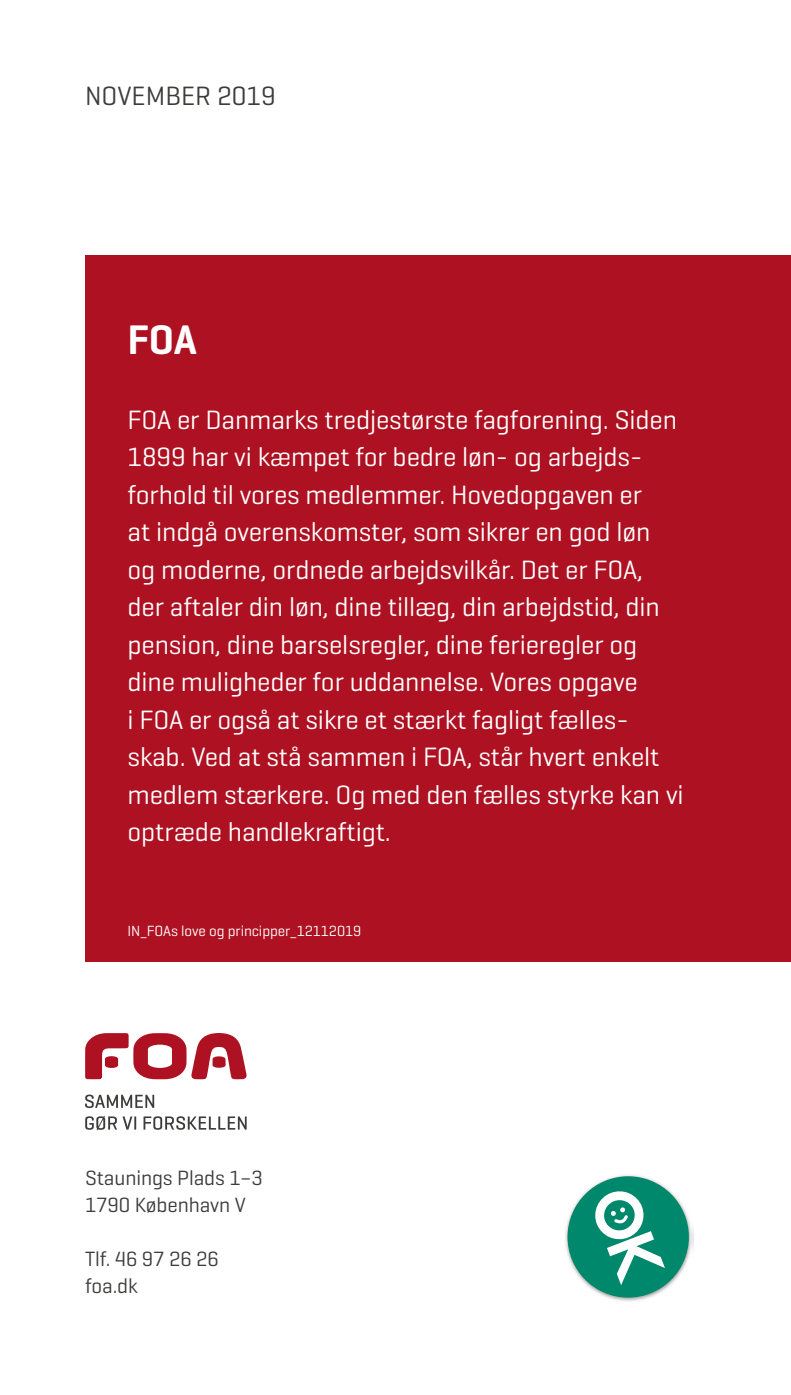
<style>
.page{position:relative;width:791px;height:1395px;background:#fff}
.page>*{position:absolute;margin:0;border:0;box-sizing:border-box;transform-origin:0 0}
.t1{font:600 42px "Geogrotesque";color:#fff}
.t2{font:27px/37.5px "Geogrotesque";letter-spacing:-.005em;color:#fff}
.t3{font:27px "Geogrotesque";color:#3c3c3b}
.t4{font:21px/27px "Geogrotesque";letter-spacing:-.005em;color:#3c3c3b}
.t5{font:15px "Geogrotesque";letter-spacing:-.005em;color:#fff}
</style>
<div class="page">
<div style="left:85px;top:255px;width:706px;height:706px;background:#ae1122"></div>
<svg style="left:85px;top:1033px;width:162px;height:46px"></svg>
<svg style="left:85px;top:1116px;width:162px;height:14px"></svg>
<svg style="left:85px;top:1094px;width:69px;height:14px"></svg>
<img style="left:565px;top:1175px;width:128px;height:126px">
<div style="left:567px;top:1176px;width:122px;height:121px;background:#00886c;border-radius:50%"></div>
<svg style="left:595px;top:1188px;width:70px;height:97px"></svg>
<p class="t3" style="left:85px;top:79px;width:192px">NOVEMBER 2019</p>
<h1 class="t1" style="left:128px;top:313px;width:71px">FOA</h1>
<p class="t2" style="left:128px;top:400px;width:558px">FOA er Danmarks tredjestørste fagforening. Siden 1899 har vi kæmpet for bedre løn- og arbejds&shy;forhold til vores medlemmer. Hovedopgaven er<br>at indgå overenskomster, som sikrer en god løn og moderne, ordnede arbejdsvilkår. Det er FOA, der aftaler din løn, dine tillæg, din arbejdstid, din pension, dine barselsregler, dine ferieregler og dine muligheder for uddannelse. Vores opgave<br>i FOA er også at sikre et stærkt fagligt fælles&shy;skab. Ved at stå sammen i FOA, står hvert enkelt medlem stærkere. Og med den fælles styrke kan vi optræde handlekraftigt.</p>
<p class="t5" style="left:128px;top:921px;width:235px">IN_FOAs love og principper_12112019</p>
<p class="t4" style="left:85px;top:1164px;width:179px">Staunings Plads 1–3<br>1790 København V</p>
<p class="t4" style="left:85px;top:1245px;width:135px">Tlf. 46 97 26 26 foa.dk</p>
</div>
